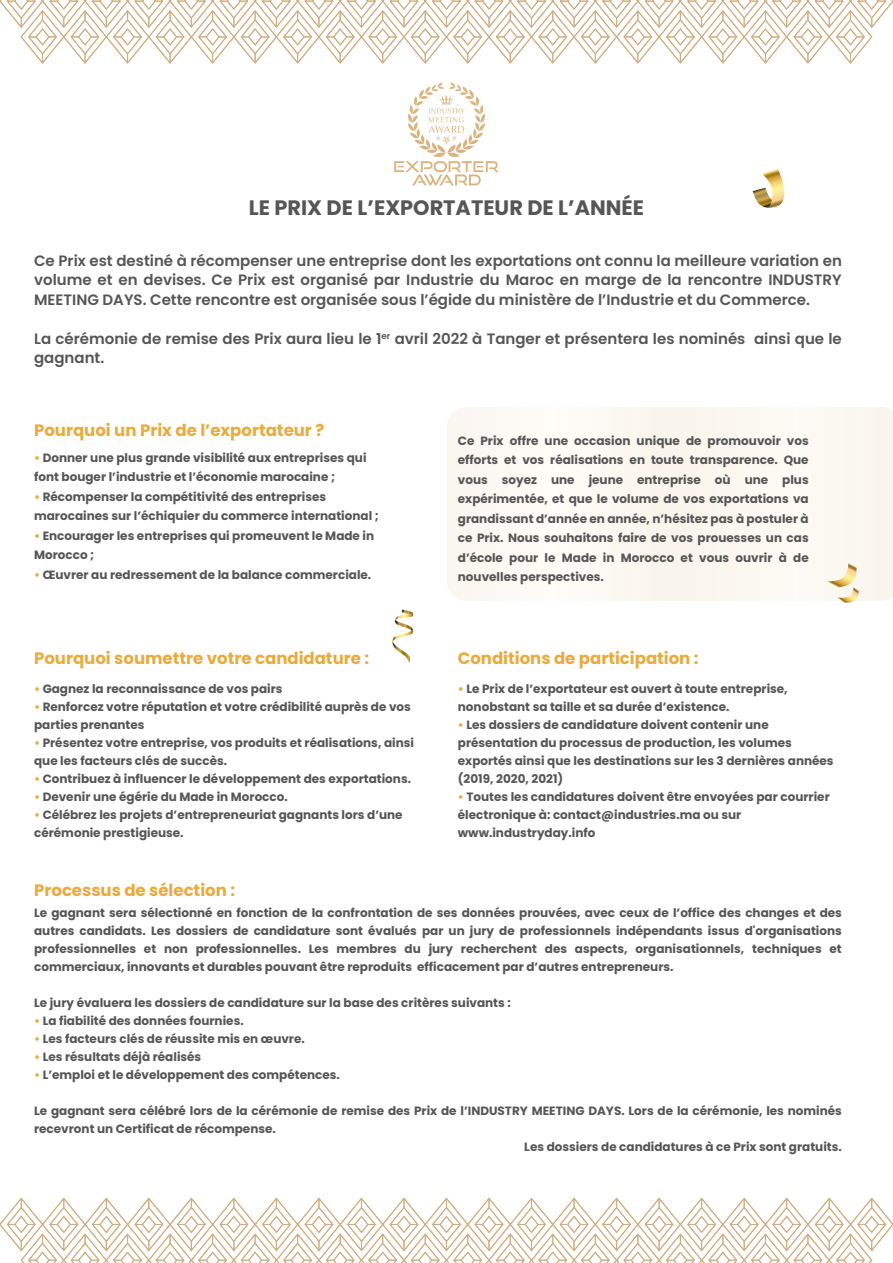
<style>
.page{position:relative;width:893px;height:1263px;background:#fff}
.page>*{position:absolute;margin:0;border:0;box-sizing:border-box;transform-origin:0 0}
.t1{font:700 20.85px "Poppins";color:#575656}
.t2{font:700 16.5px "Poppins";color:#e8ab3d}
.t3{font:600 15px/19.5px "Poppins";color:#575656;text-align:justify}
.t4{font:700 12px/18px "Poppins";color:#575656}
.s1{color:#e8ab3d}
</style>
<div class="page">
<div style="left:447px;top:407px;width:446px;height:194px;background:#fbf8f1"></div>
<svg style="left:827px;top:563px;width:32px;height:40px"></svg>
<svg style="left:392px;top:610px;width:22px;height:53px"></svg>
<svg style="left:753px;top:169px;width:32px;height:39px"></svg>
<svg style="left:0;top:0;width:893px;height:64px"></svg>
<svg style="left:0;top:1197px;width:893px;height:66px"></svg>
<svg style="left:394px;top:82px;width:105px;height:104px"></svg>
<h1 class="t1" style="left:249px;top:196px;width:397px">LE PRIX DE L’EXPORTATEUR DE L’ANNÉE</h1>
<p class="t3" style="left:34px;top:251px;width:809px">Ce Prix est destiné à récompenser une entreprise dont les exportations ont connu la meilleure variation en volume et en devises. Ce Prix est organisé par Industrie du Maroc en marge de la rencontre INDUSTRY MEETING DAYS. Cette rencontre est organisée sous l’égide du ministère de l’Industrie et du Commerce.</p>
<p class="t3" style="left:34px;top:329px;width:809px">La cérémonie de remise des Prix aura lieu le 1<sup>er</sup> avril 2022 à Tanger et présentera les nominés ainsi que le gagnant.</p>
<h2 class="t2" style="left:34px;top:421px;width:292px">Pourquoi un Prix de l’exportateur ?</h2>
<p class="t4" style="left:34px;top:448px;width:334px;line-height:19.5px"><span class="s1">•</span> Donner une plus grande visibilité aux entreprises qui font bouger l’industrie et l’économie marocaine ;</p>
<p class="t4" style="left:34px;top:487px;width:346px;line-height:19.5px"><span class="s1">•</span> Récompenser la compétitivité des entreprises marocaines sur l’échiquier du commerce international ;</p>
<p class="t4" style="left:34px;top:526px;width:342px;line-height:19.5px"><span class="s1">•</span> Encourager les entreprises qui promeuvent le Made in<br>Morocco ;</p>
<p class="t4" style="left:34px;top:565px;width:339px"><span class="s1">•</span> Œuvrer au redressement de la balance commerciale.</p>
<h2 class="t2" style="left:34px;top:648px;width:337px">Pourquoi soumettre votre candidature :</h2>
<p class="t4" style="left:34px;top:680px;width:250px"><span class="s1">•</span> Gagnez la reconnaissance de vos pairs</p>
<p class="t4" style="left:34px;top:698px;width:378px"><span class="s1">•</span> Renforcez votre réputation et votre crédibilité auprès de vos parties prenantes</p>
<p class="t4" style="left:34px;top:734px;width:381px"><span class="s1">•</span> Présentez votre entreprise, vos produits et réalisations, ainsi que les facteurs clés de succès.</p>
<p class="t4" style="left:34px;top:770px;width:378px"><span class="s1">•</span> Contribuez à influencer le développement des exportations.</p>
<p class="t4" style="left:34px;top:788px;width:255px"><span class="s1">•</span> Devenir une égérie du Made in Morocco.</p>
<p class="t4" style="left:34px;top:806px;width:370px"><span class="s1">•</span> Célébrez les projets d’entrepreneuriat gagnants lors d’une cérémonie prestigieuse.</p>
<h2 class="t2" style="left:34px;top:880px;width:202px">Processus de sélection :</h2>
<p class="t4" style="left:458px;top:431px;width:352px;line-height:19.5px;text-align:justify">Ce Prix offre une occasion unique de promouvoir vos efforts et vos réalisations en toute transparence. Que vous soyez une jeune entreprise où une plus expérimentée, et que le volume de vos exportations va grandissant d’année en année, n’hésitez pas à postuler à ce Prix. Nous souhaitons faire de vos prouesses un cas d’école pour le Made in Morocco et vous ouvrir à de nouvelles perspectives.</p>
<h2 class="t2" style="left:458px;top:648px;width:242px">Conditions de participation :</h2>
<p class="t4" style="left:458px;top:680px;width:331px"><span class="s1">•</span> Le Prix de l’exportateur est ouvert à toute entreprise, nonobstant sa taille et sa durée d’existence.</p>
<p class="t4" style="left:458px;top:716px;width:377px"><span class="s1">•</span> Les dossiers de candidature doivent contenir une présentation du processus de production, les volumes exportés ainsi que les destinations sur les 3 dernières années (2019, 2020, 2021)</p>
<p class="t4" style="left:458px;top:788px;width:373px"><span class="s1">•</span> Toutes les candidatures doivent être envoyées par courrier électronique à: contact@industries.ma ou sur www.industryday.info</p>
<p class="t4" style="left:34px;top:904px;width:809px;text-align:justify">Le gagnant sera sélectionné en fonction de la confrontation de ses données prouvées, avec ceux de l’office des changes et des autres candidats. Les dossiers de candidature sont évalués par un jury de professionnels indépendants issus d'organisations professionnelles et non professionnelles. Les membres du jury recherchent des aspects, organisationnels, techniques et commerciaux, innovants et durables pouvant être reproduits efficacement par d’autres entrepreneurs.</p>
<p class="t4" style="left:34px;top:994px;width:478px">Le jury évaluera les dossiers de candidature sur la base des critères suivants :</p>
<p class="t4" style="left:34px;top:1012px;width:211px"><span class="s1">•</span> La fiabilité des données fournies.</p>
<p class="t4" style="left:34px;top:1030px;width:272px"><span class="s1">•</span> Les facteurs clés de réussite mis en œuvre.</p>
<p class="t4" style="left:34px;top:1048px;width:169px"><span class="s1">•</span> Les résultats déjà réalisés</p>
<p class="t4" style="left:34px;top:1066px;width:307px"><span class="s1">•</span> L’emploi et le développement des compétences.</p>
<p class="t4" style="left:34px;top:1102px;width:809px">Le gagnant sera célébré lors de la cérémonie de remise des Prix de l’INDUSTRY MEETING DAYS. Lors de la cérémonie, les nominés</p>
<p class="t4" style="left:34px;top:1120px;width:243px">recevront un Certificat de récompense.</p>
<p class="t4" style="left:524px;top:1138px;width:319px">Les dossiers de candidatures à ce Prix sont gratuits.</p>
</div>
